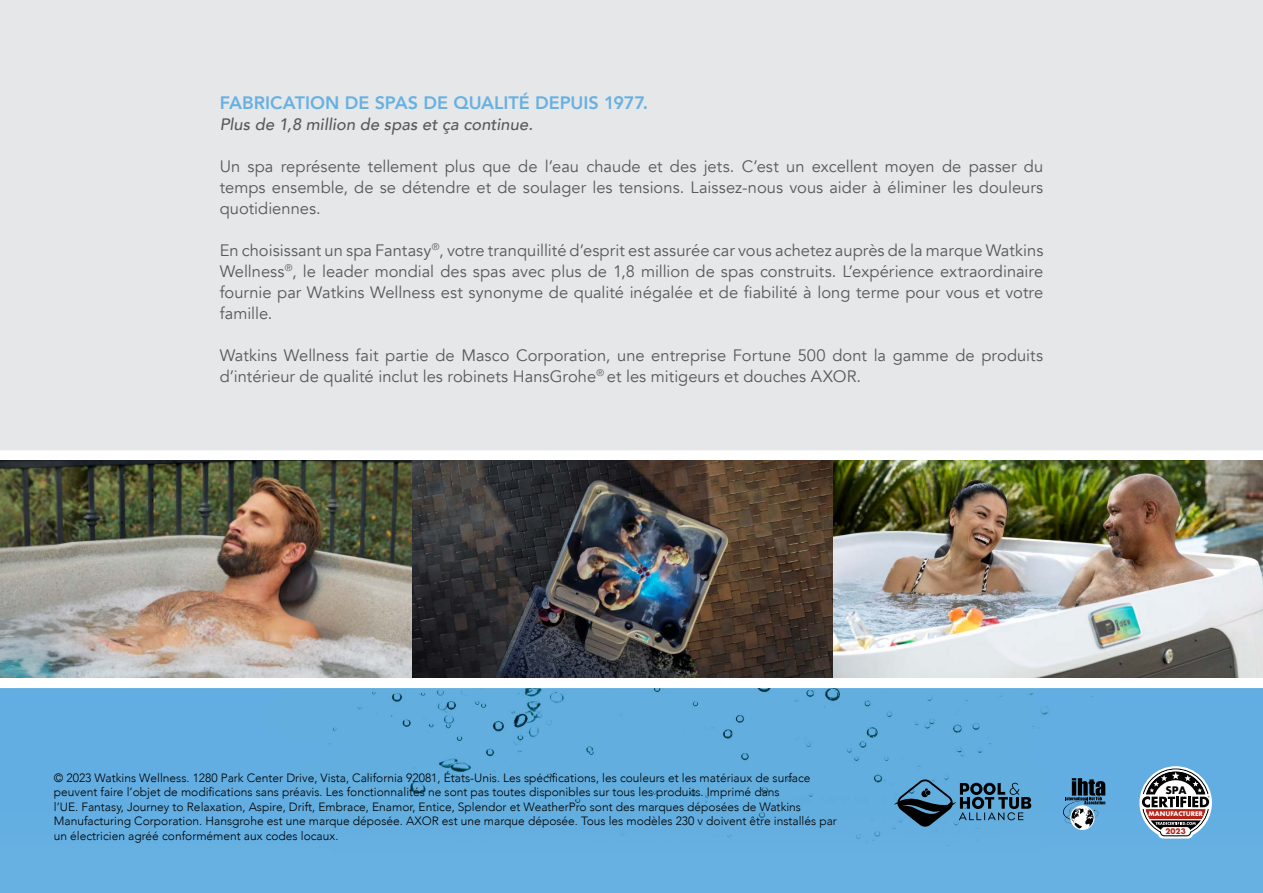
<style>
.page{position:relative;width:1263px;height:893px;background:#fff}
.page>*{position:absolute;margin:0;border:0;box-sizing:border-box;transform-origin:0 0}
.t1{font:800 18px "Avenir";color:#67b1e2}
.t2{font:16.5px/21px "Avenir";color:#58595b;text-align:justify}
.t3{font:italic 500 16.5px "Avenir";letter-spacing:.005em;color:#58595b}
.t4{font:300 12px/14.4px "Avenir";color:#000}
.t5{font:700 10.05px "Futura";color:#000}
.t6{font:700 7.5px "Futura";color:#b32317}
.t7{font:700 6.15px "Futura";color:#fff}
</style>
<div class="page">
<div style="left:0;top:688px;width:1263px;height:205px;background:#67b1e2"></div>
<img style="left:329px;top:688px;width:861px;height:158px">
<div style="left:0;top:0;width:1263px;height:450px;background:#e6e7e8"></div>
<svg style="left:1063px;top:778px;width:42px;height:51px"></svg>
<div style="left:1071px;top:806px;width:23px;height:23px;border:1px solid #fff;border-radius:50%"></div>
<svg style="left:1139px;top:766px;width:73px;height:72px"></svg>
<img style="left:0;top:461px;width:832px;height:217px">
<img style="left:832px;top:461px;width:431px;height:217px">
<svg style="left:894px;top:779px;width:137px;height:48px"></svg>
<p class="t1" style="left:220px;top:88px;width:430px">FABRICATION DE SPAS DE QUALITÉ DEPUIS 1977.</p>
<p class="t3" style="left:220px;top:114px;width:315px">Plus de 1,8 million de spas et ça continue.</p>
<p class="t2" style="left:220px;top:156px;width:825px">Un spa représente tellement plus que de l’eau chaude et des jets. C’est un excellent moyen de passer du temps ensemble, de se détendre et de soulager les tensions. Laissez-nous vous aider à éliminer les douleurs quotidiennes.</p>
<p class="t2" style="left:220px;top:240px;width:825px">En choisissant un spa Fantasy<sup>®</sup>, votre tranquillité d’esprit est assurée car vous achetez auprès de la marque Watkins Wellness<sup>®</sup>, le leader mondial des spas avec plus de 1,8 million de spas construits. L’expérience extraordinaire fournie par Watkins Wellness est synonyme de qualité inégalée et de fiabilité à long terme pour vous et votre famille.</p>
<p class="t2" style="left:220px;top:345px;width:825px">Watkins Wellness fait partie de Masco Corporation, une entreprise Fortune 500 dont la gamme de produits d’intérieur de qualité inclut les robinets HansGrohe<sup>®</sup> et les mitigeurs et douches AXOR.</p>
<p class="t4" style="left:54px;top:771px;width:785px">© 2023 Watkins Wellness. 1280 Park Center Drive, Vista, California 92081, États-Unis. Les spécifications, les couleurs et les matériaux de surface peuvent faire l’objet de modifications sans préavis. Les fonctionnalités ne sont pas toutes disponibles sur tous les produits. Imprimé dans<br>l’UE. Fantasy, Journey to Relaxation, Aspire, Drift, Embrace, Enamor, Entice, Splendor et WeatherPro sont des marques déposées de Watkins Manufacturing Corporation. Hansgrohe est une marque déposée. AXOR est une marque déposée. Tous les modèles 230 v doivent être installés par un électricien agréé conformément aux codes locaux.</p>
<p class="t5" style="left:1165px;top:783px;width:23px">SPA</p>
<p class="t6" style="left:1165px;top:826px;width:22px">2023</p>
<p class="t7" style="left:1148px;top:810px;width:56px">MANUFACTURER</p>
</div>
